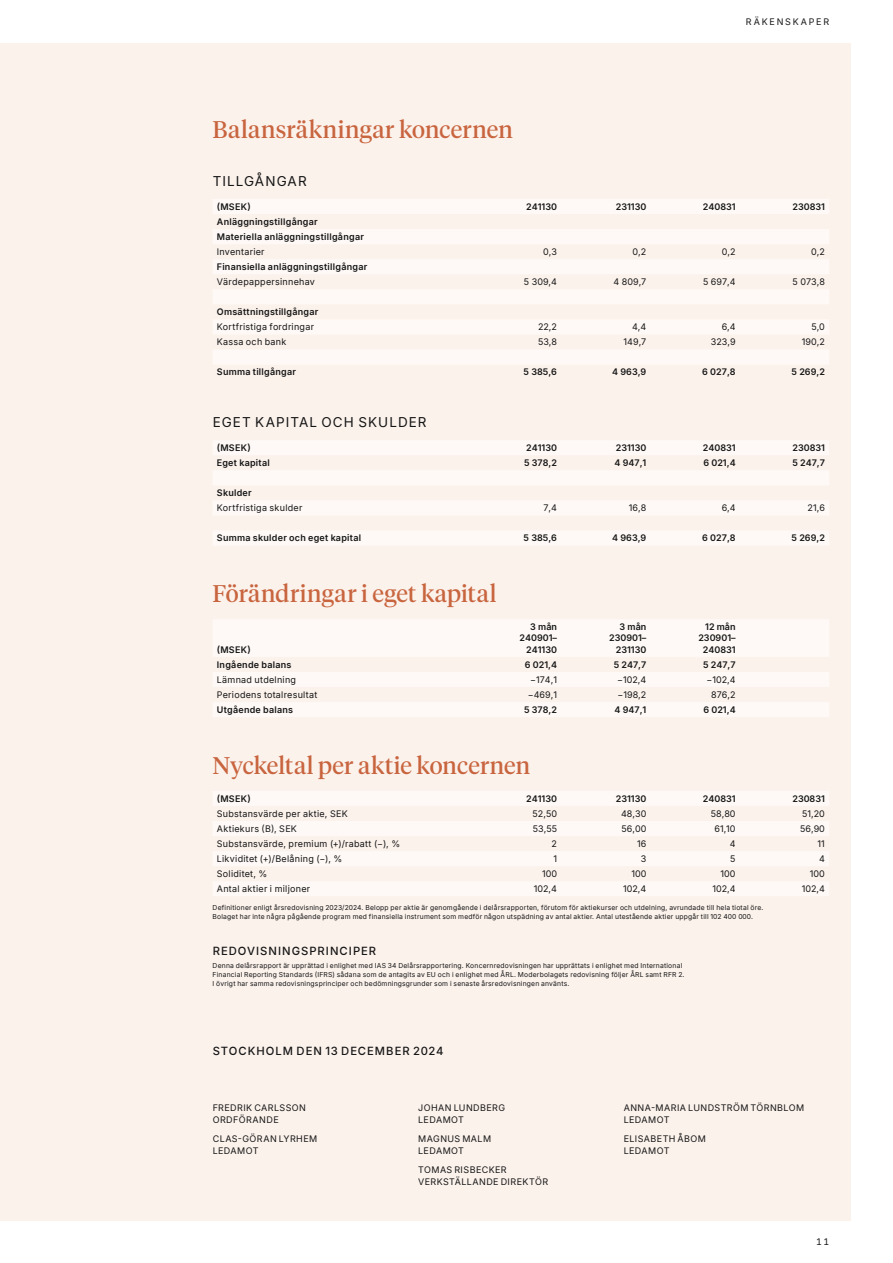
<style>
.page{position:relative;width:893px;height:1263px;background:#fff}
.page>*{position:absolute;margin:0;border:0;box-sizing:border-box;transform-origin:0 0}
.t1{font:24px "Tiempos Headline";letter-spacing:.01em;color:#c8653f}
.t2{font:13.5px "Inter";letter-spacing:.08em;color:#151616}
.t3{font:500 11.25px "Inter";letter-spacing:.09em;color:#151616}
.t4{font:9px/11.2px "Inter";letter-spacing:.03em;color:#151616}
.t5{font:600 9px/15px "Inter";letter-spacing:.025em;color:#151616}
.t6{font:9px/11.2px "Inter";letter-spacing:.05em;color:#151616}
.t7{font:600 9px/11.2px "Inter";color:#151616;text-align:right}
.t8{font:6.75px/9px "Inter";letter-spacing:.03em;color:#151616}
</style>
<div class="page">
<div style="left:0;top:43px;width:850px;height:1177px;background:#fcf2ec"></div>
<h3 class="t4" style="left:746px;top:15px;width:17px">Räkenskaper</h3>
<h1 class="t1" style="left:213px;top:114px;width:302px">Balansräkningar koncernen</h1>
<h2 class="t2" style="left:213px;top:171px;width:95px">TILLGÅNGAR</h2>
<h3 class="t5" style="left:217px;top:199px;width:35px">(MSEK)</h3>
<h3 class="t5" style="left:526px;top:199px;width:32px">241130</h3>
<h3 class="t5" style="left:616px;top:199px;width:32px">231130</h3>
<h3 class="t5" style="left:703px;top:199px;width:34px">240831</h3>
<h3 class="t5" style="left:792px;top:199px;width:34px">230831</h3>
<h3 class="t5" style="left:217px;top:214px;width:149px">Anläggningstillgångar<br>Materiella anläggningstillgångar</h3>
<h3 class="t4" style="left:217px;top:246px;width:49px">Inventarier</h3>
<h3 class="t4" style="left:543px;top:246px;width:15px">0,3</h3>
<h3 class="t4" style="left:633px;top:246px;width:15px">0,2</h3>
<h3 class="t4" style="left:722px;top:246px;width:15px">0,2</h3>
<h3 class="t4" style="left:811px;top:246px;width:15px">0,2</h3>
<h3 class="t5" style="left:217px;top:259px;width:152px">Finansiella anläggningstillgångar</h3>
<h3 class="t4" style="left:217px;top:276px;width:100px">Värdepappersinnehav</h3>
<h3 class="t4" style="left:524px;top:276px;width:35px">5 309,4</h3>
<h3 class="t4" style="left:613px;top:276px;width:34px">4 809,7</h3>
<h3 class="t4" style="left:703px;top:276px;width:34px">5 697,4</h3>
<h3 class="t4" style="left:793px;top:276px;width:34px">5 073,8</h3>
<h3 class="t5" style="left:217px;top:304px;width:103px">Omsättningstillgångar</h3>
<h3 class="t4" style="left:217px;top:321px;width:99px">Kortfristiga fordringar</h3>
<h3 class="t4" style="left:538px;top:321px;width:21px">22,2</h3>
<h3 class="t4" style="left:632px;top:321px;width:16px">4,4</h3>
<h3 class="t4" style="left:722px;top:321px;width:15px">6,4</h3>
<h3 class="t4" style="left:811px;top:321px;width:15px">5,0</h3>
<h3 class="t4" style="left:217px;top:336px;width:71px">Kassa och bank</h3>
<h3 class="t4" style="left:538px;top:336px;width:21px">53,8</h3>
<h3 class="t4" style="left:624px;top:336px;width:24px">149,7</h3>
<h3 class="t4" style="left:711px;top:336px;width:26px">323,9</h3>
<h3 class="t4" style="left:802px;top:336px;width:25px">190,2</h3>
<h3 class="t5" style="left:217px;top:364px;width:81px">Summa tillgångar</h3>
<h3 class="t5" style="left:524px;top:364px;width:35px">5 385,6</h3>
<h3 class="t5" style="left:612px;top:364px;width:36px">4 963,9</h3>
<h3 class="t5" style="left:702px;top:364px;width:35px">6 027,8</h3>
<h3 class="t5" style="left:792px;top:364px;width:35px">5 269,2</h3>
<h2 class="t2" style="left:213px;top:412px;width:215px">EGET KAPITAL OCH SKULDER</h2>
<h3 class="t5" style="left:217px;top:440px;width:35px">(MSEK)</h3>
<h3 class="t5" style="left:526px;top:440px;width:32px">241130</h3>
<h3 class="t5" style="left:616px;top:440px;width:32px">231130</h3>
<h3 class="t5" style="left:703px;top:440px;width:34px">240831</h3>
<h3 class="t5" style="left:792px;top:440px;width:34px">230831</h3>
<h3 class="t5" style="left:217px;top:455px;width:54px">Eget kapital</h3>
<h3 class="t5" style="left:524px;top:455px;width:34px">5 378,2</h3>
<h3 class="t5" style="left:614px;top:455px;width:33px">4 947,1</h3>
<h3 class="t5" style="left:703px;top:455px;width:34px">6 021,4</h3>
<h3 class="t5" style="left:792px;top:455px;width:34px">5 247,7</h3>
<h3 class="t5" style="left:217px;top:485px;width:36px">Skulder</h3>
<h3 class="t4" style="left:217px;top:502px;width:87px">Kortfristiga skulder</h3>
<h3 class="t4" style="left:544px;top:502px;width:15px">7,4</h3>
<h3 class="t4" style="left:629px;top:502px;width:19px">16,8</h3>
<h3 class="t4" style="left:722px;top:502px;width:15px">6,4</h3>
<h3 class="t4" style="left:808px;top:502px;width:19px">21,6</h3>
<h3 class="t5" style="left:217px;top:530px;width:146px">Summa skulder och eget kapital</h3>
<h3 class="t5" style="left:524px;top:530px;width:35px">5 385,6</h3>
<h3 class="t5" style="left:612px;top:530px;width:36px">4 963,9</h3>
<h3 class="t5" style="left:702px;top:530px;width:35px">6 027,8</h3>
<h3 class="t5" style="left:792px;top:530px;width:35px">5 269,2</h3>
<h1 class="t1" style="left:213px;top:577px;width:285px">Förändringar i eget kapital</h1>
<h3 class="t5" style="left:217px;top:642px;width:35px">(MSEK)</h3>
<h3 class="t7" style="left:519px;top:621px;width:39px">3 mån<br>240901–<br>241130</h3>
<h3 class="t7" style="left:609px;top:621px;width:39px">3 mån<br>230901–<br>231130</h3>
<h3 class="t7" style="left:698px;top:621px;width:39px">12 mån<br>230901–<br>240831</h3>
<h3 class="t5" style="left:217px;top:657px;width:76px">Ingående balans</h3>
<h3 class="t5" style="left:525px;top:657px;width:34px">6 021,4</h3>
<h3 class="t5" style="left:614px;top:657px;width:34px">5 247,7</h3>
<h3 class="t5" style="left:703px;top:657px;width:34px">5 247,7</h3>
<h3 class="t4" style="left:217px;top:673px;width:81px">Lämnad utdelning</h3>
<h3 class="t4" style="left:530px;top:673px;width:28px">−174,1</h3>
<h3 class="t4" style="left:617px;top:673px;width:31px">−102,4</h3>
<h3 class="t4" style="left:706px;top:673px;width:31px">−102,4</h3>
<h3 class="t4" style="left:217px;top:689px;width:102px">Periodens totalresultat</h3>
<h3 class="t4" style="left:528px;top:689px;width:31px">−469,1</h3>
<h3 class="t4" style="left:617px;top:689px;width:30px">−198,2</h3>
<h3 class="t4" style="left:711px;top:689px;width:26px">876,2</h3>
<h3 class="t5" style="left:217px;top:702px;width:78px">Utgående balans</h3>
<h3 class="t5" style="left:524px;top:702px;width:34px">5 378,2</h3>
<h3 class="t5" style="left:614px;top:702px;width:33px">4 947,1</h3>
<h3 class="t5" style="left:703px;top:702px;width:34px">6 021,4</h3>
<h1 class="t1" style="left:213px;top:749px;width:319px">Nyckeltal per aktie koncernen</h1>
<h3 class="t5" style="left:217px;top:791px;width:35px">(MSEK)</h3>
<h3 class="t5" style="left:526px;top:791px;width:32px">241130</h3>
<h3 class="t5" style="left:616px;top:791px;width:32px">231130</h3>
<h3 class="t5" style="left:703px;top:791px;width:34px">240831</h3>
<h3 class="t5" style="left:792px;top:791px;width:34px">230831</h3>
<h3 class="t4" style="left:217px;top:807px;width:132px">Substansvärde per aktie, SEK</h3>
<h3 class="t4" style="left:533px;top:807px;width:26px">52,50</h3>
<h3 class="t4" style="left:621px;top:807px;width:27px">48,30</h3>
<h3 class="t4" style="left:711px;top:807px;width:26px">58,80</h3>
<h3 class="t4" style="left:802px;top:807px;width:24px">51,20</h3>
<h3 class="t4" style="left:217px;top:823px;width:82px">Aktiekurs (B), SEK</h3>
<h3 class="t4" style="left:533px;top:823px;width:26px">53,55</h3>
<h3 class="t4" style="left:621px;top:823px;width:26px">56,00</h3>
<h3 class="t4" style="left:714px;top:823px;width:23px">61,10</h3>
<h3 class="t4" style="left:800px;top:823px;width:26px">56,90</h3>
<h3 class="t4" style="left:217px;top:838px;width:185px">Substansvärde, premium (+)/rabatt (−), %</h3>
<h3 class="t4" style="left:552px;top:838px;width:7px">2</h3>
<h3 class="t4" style="left:637px;top:838px;width:11px">16</h3>
<h3 class="t4" style="left:730px;top:838px;width:7px">4</h3>
<h3 class="t4" style="left:818px;top:838px;width:9px">11</h3>
<h3 class="t4" style="left:217px;top:853px;width:127px">Likviditet (+)/Belåning (−), %</h3>
<h3 class="t4" style="left:553px;top:853px;width:5px">1</h3>
<h3 class="t4" style="left:641px;top:853px;width:7px">3</h3>
<h3 class="t4" style="left:730px;top:853px;width:7px">5</h3>
<h3 class="t4" style="left:819px;top:853px;width:7px">4</h3>
<h3 class="t4" style="left:217px;top:868px;width:52px">Soliditet, %</h3>
<h3 class="t4" style="left:542px;top:868px;width:17px">100</h3>
<h3 class="t4" style="left:631px;top:868px;width:17px">100</h3>
<h3 class="t4" style="left:721px;top:868px;width:17px">100</h3>
<h3 class="t4" style="left:810px;top:868px;width:17px">100</h3>
<h3 class="t4" style="left:217px;top:883px;width:95px">Antal aktier i miljoner</h3>
<h3 class="t4" style="left:534px;top:883px;width:25px">102,4</h3>
<h3 class="t4" style="left:623px;top:883px;width:25px">102,4</h3>
<h3 class="t4" style="left:712px;top:883px;width:25px">102,4</h3>
<h3 class="t4" style="left:802px;top:883px;width:25px">102,4</h3>
<p class="t8" style="left:213px;top:902px;width:552px">Definitioner enligt årsredovisning 2023/2024. Belopp per aktie är genomgående i delårsrapporten, förutom för aktiekurser och utdelning, avrundade till hela tiotal öre.<br>Bolaget har inte några pågående program med finansiella instrument som medför någon utspädning av antal aktier. Antal utestående aktier uppgår till 102 400 000.</p>
<h3 class="t3" style="left:213px;top:942px;width:165px">REDOVISNINGSPRINCIPER</h3>
<p class="t8" style="left:213px;top:961px;width:473px">Denna delårsrapport är upprättad i enlighet med IAS 34 Delårsrapportering. Koncernredovisningen har upprättats i enlighet med International<br>Financial Reporting Standards (IFRS) sådana som de antagits av EU och i enlighet med ÅRL. Moderbolagets redovisning följer ÅRL samt RFR 2.<br>I övrigt har samma redovisningsprinciper och bedömningsgrunder som i senaste årsredovisningen använts.</p>
<h3 class="t3" style="left:213px;top:1043px;width:232px">STOCKHOLM DEN 13 DECEMBER 2024</h3>
<h3 class="t6" style="left:213px;top:1102px;width:95px">FREDRIK CARLSSON<br>ORDFÖRANDE</h3>
<h3 class="t4" style="left:213px;top:1133px;width:106px">CLAS-GÖRAN LYRH EM<br>LEDAMOT</h3>
<h3 class="t4" style="left:418px;top:1102px;width:88px">JOHAN LUNDBERG<br>LEDAMOT</h3>
<h3 class="t4" style="left:418px;top:1133px;width:74px">MAGNUS MALM<br>LEDAMOT</h3>
<h3 class="t6" style="left:418px;top:1164px;width:131px">TOMAS RISBECKER<br>VERKSTÄLLANDE DIREKTÖR</h3>
<h3 class="t6" style="left:624px;top:1102px;width:182px">ANNA-MARIA LUNDSTRÖM TÖRNBLOM<br>LEDAMOT</h3>
<h3 class="t4" style="left:624px;top:1133px;width:84px">ELISABETH ÅBOM<br>LEDAMOT</h3>
<h3 class="t4" style="left:816px;top:1236px;width:14px">11</h3>
</div>
